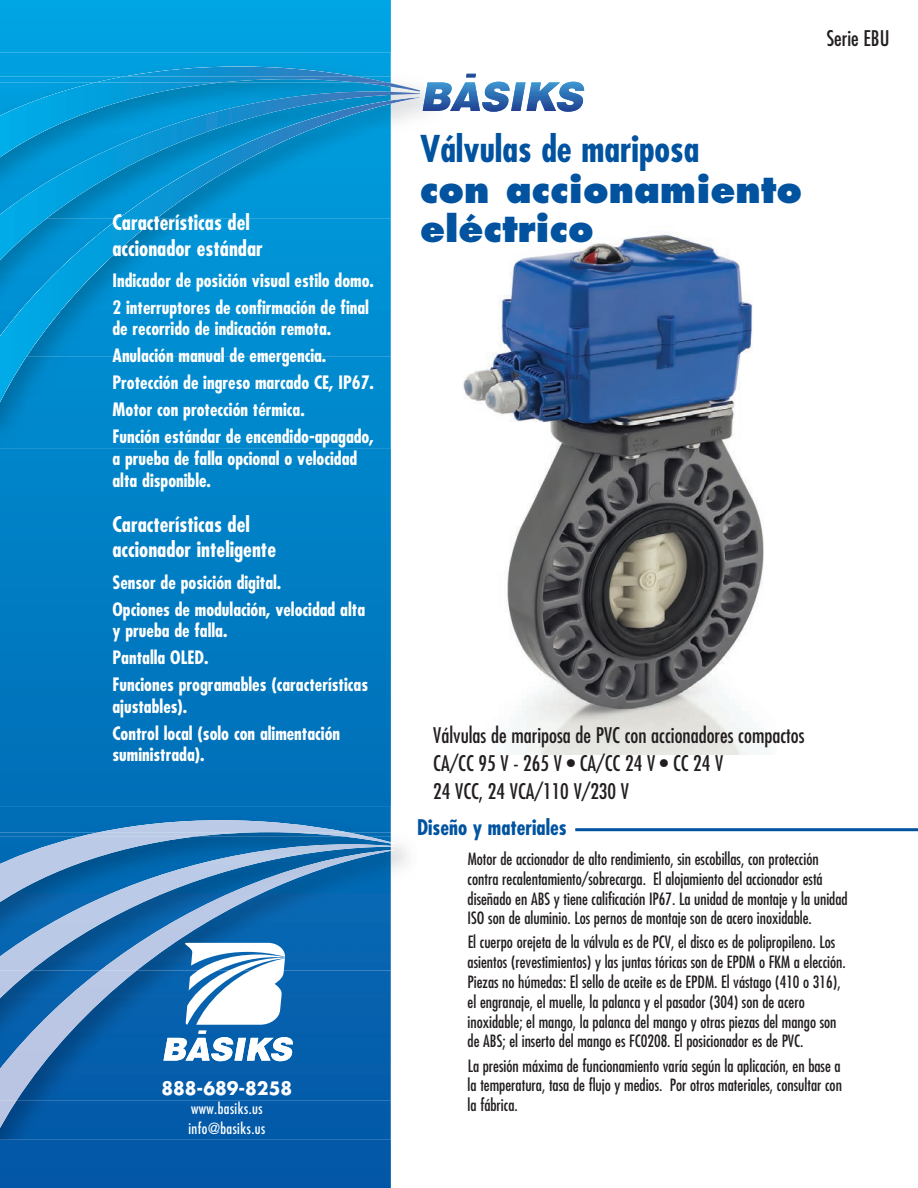
<style>
.page{position:relative;width:918px;height:1188px;background:#fff}
.page>*{position:absolute;margin:0;border:0;box-sizing:border-box;transform-origin:0 0}
.t1{font:800 36px/39px "Futura Std";color:#0153a0}
.t2{font:700 condensed 36px "Futura Std";color:#0153a0}
.t3{font:condensed 21px/27.9px "Futura Std";color:#231f20}
.t4{font:700 condensed 21px/25.2px "Futura Std";color:#fff}
.t5{font:700 condensed 21px "Futura Std";color:#0153a0}
.t6{font:700 condensed 18px/27px "Futura Std";color:#fff}
.t7{font:700 18px "Futura Std";color:#fff;scale:.95 1}
.t8{font:condensed 16.5px/19.8px "Futura Std";color:#231f20}
.t9{font:condensed 15px/19.5px "Futura Std";letter-spacing:.03em;color:#fff}
</style>
<div class="page">
<img style="left:463px;top:234px;width:301px;height:520px">
<svg style="left:0;top:0;width:391px;height:1188px;background:#007bc1"></svg>
<img style="left:0;top:52px;width:424px;height:62px">
<img style="left:125px;top:66px;width:230px;height:10px">
<img style="left:96px;top:76px;width:290px;height:6px">
<div style="left:0;top:404px;width:391px;height:44px;background:#08c"></div>
<img style="left:0;top:82px;width:420px;height:8px">
<img style="left:0;top:90px;width:420px;height:7px">
<img style="left:0;top:97px;width:420px;height:307px">
<div style="left:0;top:807px;width:391px;height:25px;background:#006eb7"></div>
<svg style="left:99px;top:820px;width:249px;height:12px;background:#7cabd6"></svg>
<img style="left:369px;top:832px;width:22px;height:5px">
<img style="left:0;top:832px;width:79px;height:5px">
<img style="left:79px;top:832px;width:290px;height:5px">
<div style="left:16px;top:1101px;width:375px;height:39px;background:#025aa9"></div>
<div style="left:137px;top:970px;width:254px;height:131px;background:#065fac"></div>
<img style="left:193px;top:837px;width:214px;height:34px">
<img style="left:0;top:837px;width:193px;height:6px">
<img style="left:346px;top:837px;width:45px;height:6px">
<img style="left:0;top:843px;width:390px;height:127px">
<svg style="left:0;top:1101px;width:16px;height:39px"></svg>
<img style="left:0;top:970px;width:137px;height:131px">
<svg style="left:390px;top:842px;width:5px;height:9px"></svg>
<img style="left:100px;top:850px;width:291px;height:120px">
<hr style="left:575px;top:828px;width:343px;height:3px;background:#0153a0">
<svg style="left:423px;top:74px;width:161px;height:38px"></svg>
<svg style="left:185px;top:943px;width:100px;height:82px"></svg>
<svg style="left:163px;top:1031px;width:131px;height:30px"></svg>
<p class="t4" style="left:112px;top:212px;width:152px">Características del accionador estándar</p>
<p class="t6" style="left:112px;top:268px;width:263px">Indicador de posición visual estilo domo.<br>2 interruptores de confirmación de final</p>
<p class="t6" style="left:112px;top:317px;width:263px">de recorrido de indicación remota.<br>Anulación manual de emergencia.<br>Protección de ingreso marcado CE, IP67.<br>Motor con protección térmica.<br>Función estándar de encendido-apagado,</p>
<p class="t6" style="left:112px;top:449px;width:246px;line-height:21.6px">a prueba de falla opcional o velocidad alta disponible.</p>
<p class="t4" style="left:112px;top:514px;width:165px">Características del accionador inteligente</p>
<p class="t6" style="left:112px;top:570px;width:254px">Sensor de posición digital.<br>Opciones de modulación, velocidad alta</p>
<p class="t6" style="left:112px;top:619px;width:257px">y prueba de falla.<br>Pantalla OLED.<br>Funciones programables (características</p>
<p class="t6" style="left:112px;top:694px;width:229px">ajustables).<br>Control local (solo con alimentación</p>
<p class="t6" style="left:112px;top:743px;width:94px">suministrada).</p>
<p class="t7" style="left:161px;top:1080px;width:139px">888-689-8258</p>
<p class="t9" style="left:188px;top:1100px;width:78px">www.basiks.us info@basiks.us</p>
<p class="t3" style="left:827px;top:25px;width:64px">Serie EBU</p>
<h1 class="t2" style="left:420px;top:133px;width:281px">Válvulas de mariposa</h1>
<h1 class="t1" style="left:420px;top:173px;width:384px">con accionamiento eléctrico</h1>
<p class="t3" style="left:433px;top:723px;width:373px">Válvulas de mariposa de PVC con accionadores compactos<br>CA/CC 95 V - 265 V • CA/CC 24 V • CC 24 V<br>24 VCC, 24 VCA/110 V/230 V</p>
<p class="t5" style="left:417px;top:818px;width:151px">Diseño y materiales</p>
<p class="t8" style="left:468px;top:850px;width:382px">Motor de accionador de alto rendimiento, sin escobillas, con protección contra recalentamiento/sobrecarga. El alojamiento del accionador está diseñado en ABS y tiene calificación IP67. La unidad de montaje y la unidad ISO son de aluminio. Los pernos de montaje son de acero inoxidable.</p>
<p class="t8" style="left:468px;top:933px;width:380px">El cuerpo orejeta de la válvula es de PCV, el disco es de polipropileno. Los asientos (revestimientos) y las juntas tóricas son de EPDM o FKM a elección.<br>Piezas no húmedas: El sello de aceite es de EPDM. El vástago (410 o 316), el engranaje, el muelle, la palanca y el pasador (304) son de acero inoxidable; el mango, la palanca del mango y otras piezas del mango son de ABS; el inserto del mango es FC0208. El posicionador es de PVC.</p>
<p class="t8" style="left:468px;top:1057px;width:376px;text-align:justify">La presión máxima de funcionamiento varía según la aplicación, en base a la temperatura, tasa de flujo y medios. Por otros materiales, consultar con la fábrica.</p>
</div>
